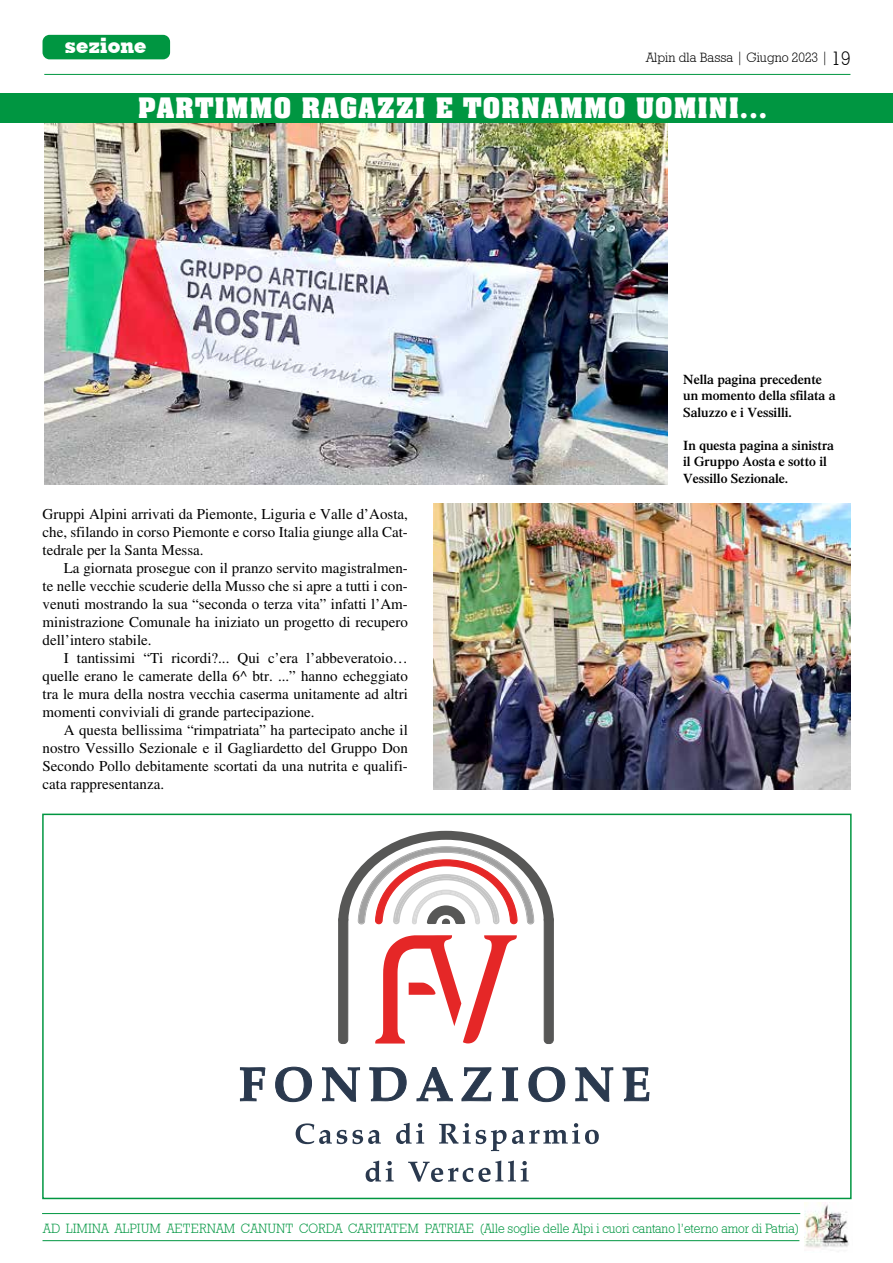
<style>
.page{position:relative;width:893px;height:1263px;background:#fff}
.page>*{position:absolute;margin:0;border:0;box-sizing:border-box;transform-origin:0 0}
.t1{font:700 24px "Aachen Std";letter-spacing:.05em;color:#fff}
.t2{font:700 22.2px "Geometric Slab 703 BT Xtra";color:#fff}
.t3{font:15px/18px "Times LT Std";color:#000;text-align:justify}
.t4{font:600 13.5px/16.5px "Times LT Std";color:#000}
.t5{font:13.5px "Geometric Slab 712 BT Light A";color:#009641;scale:.95 1}
.t6{font:13.5px "Geometric Slab 712 BT Light A";color:#000}
.s1{font-size:19.5px}
</style>
<div class="page">
<hr style="left:44px;top:74px;width:806px;height:1px;background:#009641">
<img style="left:433px;top:503px;width:417px;height:286px">
<div style="left:42px;top:814px;width:810px;height:385px;border:2px solid #009641"></div>
<svg style="left:240px;top:1067px;width:26px;height:34px"></svg>
<svg style="left:275px;top:1066px;width:37px;height:36px"></svg>
<svg style="left:322px;top:1067px;width:38px;height:35px"></svg>
<svg style="left:528px;top:1066px;width:37px;height:36px"></svg>
<svg style="left:575px;top:1067px;width:38px;height:35px"></svg>
<svg style="left:622px;top:1067px;width:28px;height:34px"></svg>
<svg style="left:296px;top:1123px;width:85px;height:21px"></svg>
<svg style="left:396px;top:1123px;width:28px;height:21px"></svg>
<svg style="left:439px;top:1123px;width:160px;height:28px"></svg>
<svg style="left:366px;top:1160px;width:28px;height:22px"></svg>
<svg style="left:408px;top:1160px;width:121px;height:22px"></svg>
<div style="left:339px;top:916px;width:9px;height:127px;background:#575756;border-radius:4px"></div>
<div style="left:338px;top:916px;width:10px;height:128px;border:1px solid #575756;border-radius:4px"></div>
<div style="left:544px;top:916px;width:9px;height:127px;background:#575756;border-radius:4px"></div>
<div style="left:544px;top:916px;width:10px;height:128px;border:1px solid #575756;border-radius:4px"></div>
<svg style="left:340px;top:830px;width:214px;height:96px"></svg>
<svg style="left:369px;top:935px;width:149px;height:166px"></svg>
<img style="left:44px;top:123px;width:623px;height:361px">
<div style="left:0;top:94px;width:893px;height:29px;background:#009641"></div>
<div style="left:43px;top:35px;width:127px;height:24px;background:#009641;border-radius:7px"></div>
<hr style="left:43px;top:1240px;width:756px;height:1px;background:#009641">
<hr style="left:42px;top:1213px;width:758px;height:1px;background:#009641">
<img style="left:804px;top:1202px;width:45px;height:46px">
<h2 class="t2" style="left:64px;top:32px;width:84px">sezione</h2>
<p class="t6" style="left:646px;top:49px;width:206px">Alpin dla Bassa | Giugno 2023 | <span class="s1">19</span></p>
<h1 class="t1" style="left:138px;top:91px;width:630px">PARTIMMO RAGAZZI E TORNAMMO UOMINI...</h1>
<p class="t3" style="left:43px;top:505px;width:367px">Gruppi Alpini arrivati da Piemonte, Liguria e Valle d’Aosta, che, sfilando in corso Piemonte e corso Italia giunge alla Cat&shy;tedrale per la Santa Messa.</p>
<p class="t3" style="left:43px;top:559px;width:367px;text-indent:21px">La giornata prosegue con il pranzo servito magistralmen&shy;te nelle vecchie scuderie della Musso che si apre a tutti i con&shy;venuti mostrando la sua “seconda o terza vita” infatti l’Am&shy;ministrazione Comunale ha iniziato un progetto di recupero dell’intero stabile.</p>
<p class="t3" style="left:43px;top:649px;width:367px;text-indent:21px">I tantissimi “Ti ricordi?... Qui c’era l’abbeveratoio… quelle erano le camerate della 6^ btr. ...” hanno echeggiato tra le mura della nostra vecchia caserma unitamente ad altri momenti conviviali di grande partecipazione.</p>
<p class="t3" style="left:43px;top:721px;width:367px;text-indent:21px">A questa bellissima “rimpatriata” ha partecipato anche il nostro Vessillo Sezionale e il Gagliardetto del Gruppo Don Secondo Pollo debitamente scortati da una nutrita e qualifi&shy;cata rappresentanza.</p>
<p class="t4" style="left:683px;top:371px;width:154px">Nella pagina precedente un momento della sfilata a<br>Saluzzo e i Vessilli.</p>
<p class="t4" style="left:683px;top:436px;width:152px">In questa pagina a sinistra il Gruppo Aosta e sotto il<br>Vessillo Sezionale.</p>
<p class="t5" style="left:43px;top:1220px;width:797px">AD LIMINA ALPIUM AETERNAM CANUNT CORDA CARITATEM PATRIAE (Alle soglie delle Alpi i cuori cantano l’eterno amor di Patria)</p>
</div>
